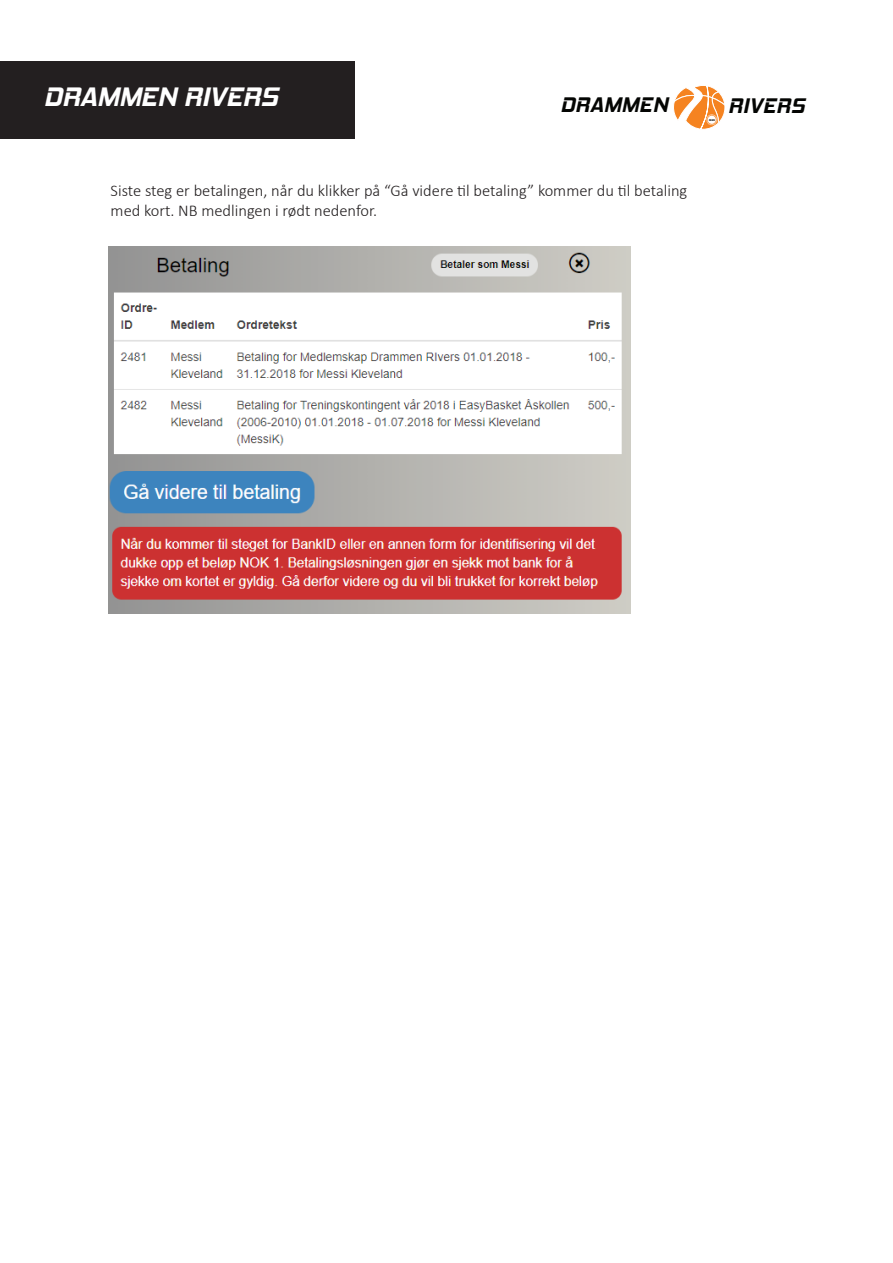
<style>
.page{position:relative;width:893px;height:1263px;background:#fff}
.page>*{position:absolute;margin:0;border:0;box-sizing:border-box;transform-origin:0 0}
.t1{font:italic 700 27px "Hemi Head Rg";color:#fff}
.t2{font:italic 700 21.3px "Hemi Head Rg";letter-spacing:.02em;color:#040503}
.t3{font:300 16.5px/19.8px "Calibri";color:#231f20}
.t4{font:italic 700 2.7px "Hemi Head Rg";color:#040503}
</style>
<div class="page">
<svg style="left:673px;top:85px;width:52px;height:45px"></svg>
<div style="left:708px;top:116px;width:8px;height:8px;background:#fff;border-radius:50%"></div>
<div style="left:707px;top:115px;width:10px;height:10px;border:1px dashed #fff;border-radius:50%"></div>
<div style="left:0;top:61px;width:355px;height:77px;background:#231f20"></div>
<img style="left:109px;top:247px;width:521px;height:367px">
<p class="t1" style="left:44px;top:81px;width:236px">DRAMMEN RIVERS</p>
<p class="t2" style="left:560px;top:92px;width:109px">DRAMMEN</p>
<p class="t2" style="left:728px;top:93px;width:78px">RIVERS</p>
<p class="t4" style="left:709px;top:118px;width:8px">1965</p>
<p class="t3" style="left:111px;top:181px;width:578px">Siste steg er betalingen, når du klikker på “Gå videre til betaling” kommer du til betaling med kort. NB medlingen i rødt nedenfor.</p>
</div>
